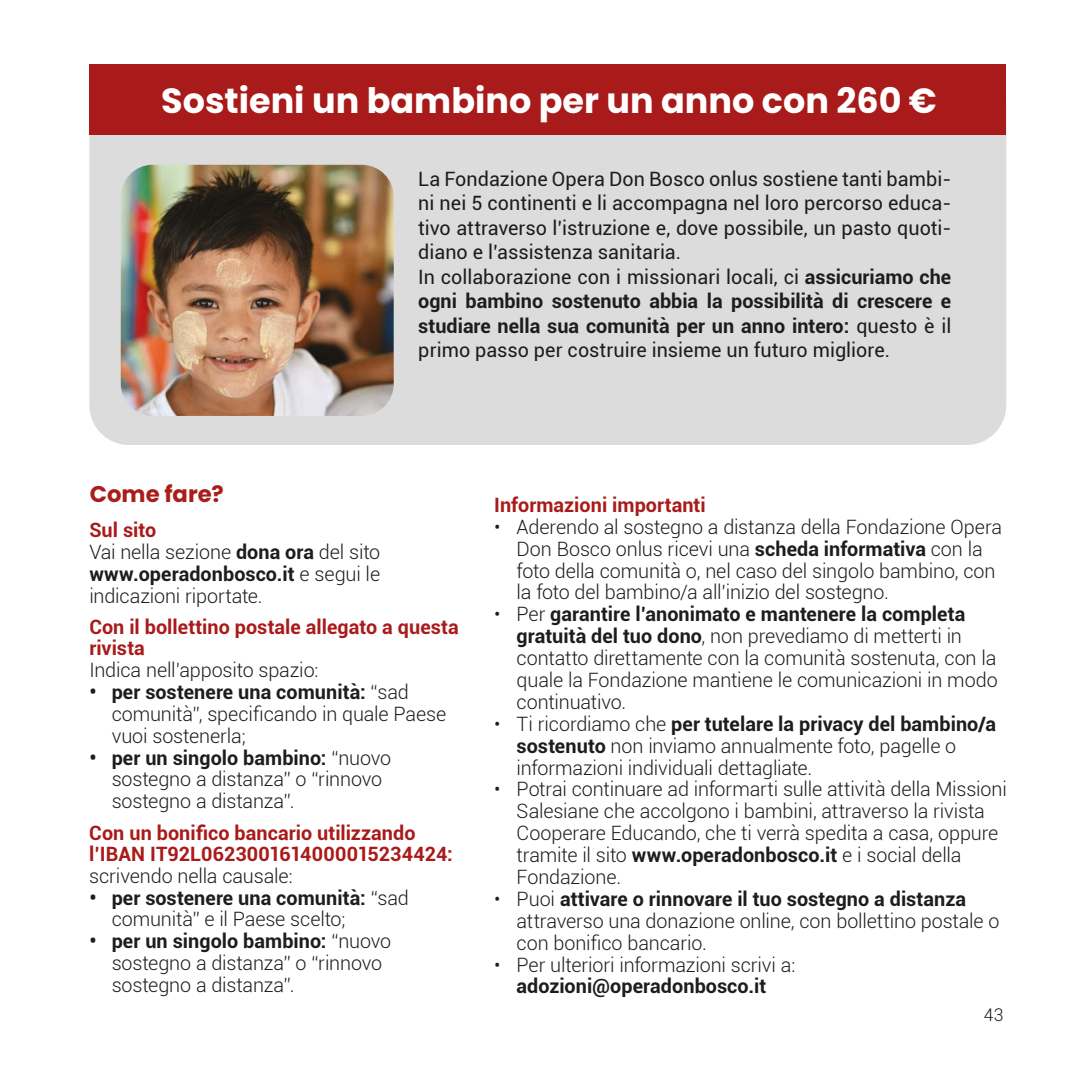
<style>
.page{position:relative;width:1072px;height:1072px;background:#fff}
.page>*{position:absolute;margin:0;border:0;box-sizing:border-box;transform-origin:0 0}
.Sub_Title{font:700 35px "Poppins";color:#fff}
.t1{font:700 22.75px "Poppins";color:#a81e1a}
.t2{font:300 19.78px/21.9px "Roboto";letter-spacing:-.005em;color:#1d1d1b}
.t3{font:700 19.78px/24.5px "Roboto";color:#1d1d1b;text-align:justify}
.t4{font:19.78px/24.5px "Roboto";color:#1d1d1b;text-align:justify}
.t5{font:700 19.78px/21px "Roboto";color:#a91b1a}
.t6{font:300 17.5px "Roboto";color:#1d1d1b}
.s1{font-weight:400}
.s2{font-weight:700}
</style>
<div class="page">
<div style="left:89px;top:64px;width:917px;height:381px;background:#dddcdd;border-radius:40px"></div>
<div style="left:89px;top:64px;width:917px;height:71px;background:#a91b1a"></div>
<img style="left:121px;top:165px;width:273px;height:251px">
<p class="Sub_Title" style="left:161px;top:80px;width:777px">Sostieni un bambino per un anno con 260 €</p>
<p class="t4" style="left:418px;top:166px;width:534px">La Fondazione Opera Don Bosco onlus sostiene tanti bambi&shy;ni nei 5 continenti e li accompagna nel loro percorso educa&shy;tivo attraverso l’istruzione e, dove possibile, un pasto quoti&shy;diano e l’assistenza sanitaria.</p>
<p class="t3" style="left:418px;top:264px;width:534px"><span class="s1">In collaborazione con i missionari locali, ci</span> assicuriamo che ogni bambino sostenuto abbia la possibilità di crescere e studiare nella sua comunità per un anno intero: <span class="s1">questo è il primo passo per costruire insieme un futuro migliore.</span></p>
<p class="t1" style="left:90px;top:480px;width:135px">Come fare?</p>
<p class="t5" style="left:89px;top:518px;width:68px">Sul sito</p>
<p class="t2" style="left:89px;top:540px;width:292px">Vai nella sezione <span class="s2">dona ora</span> del sito</p>
<p class="t2" style="left:89px;top:562px;width:292px"><span class="s2">www.operadonbosco.it</span> e segui le indicazioni riportate.</p>
<p class="t5" style="left:89px;top:615px;width:371px">Con il bollettino postale allegato a questa rivista</p>
<p class="t2" style="left:89px;top:658px;width:231px">Indica nell’apposito spazio:</p>
<p class="t2" style="left:112px;top:680px;width:336px;text-indent:-22px"><span class="s2">• per sostenere una comunità:</span> “sad comunità”, specificando in quale Paese vuoi sostenerla;</p>
<p class="t2" style="left:112px;top:746px;width:281px;text-indent:-22px"><span class="s2">• per un singolo bambino:</span> “nuovo sostegno a distanza” o “rinnovo sostegno a distanza”.</p>
<p class="t5" style="left:89px;top:821px;width:365px">Con un bonifico bancario utilizzando l’IBAN IT92L0623001614000015234424:</p>
<p class="t2" style="left:89px;top:864px;width:205px">scrivendo nella causale:</p>
<p class="t2" style="left:112px;top:886px;width:299px;text-indent:-22px"><span class="s2">• per sostenere una comunità:</span> “sad comunità” e il Paese scelto;</p>
<p class="t2" style="left:112px;top:929px;width:281px;text-indent:-22px"><span class="s2">• per un singolo bambino:</span> “nuovo sostegno a distanza” o “rinnovo sostegno a distanza”.</p>
<p class="t5" style="left:494px;top:493px;width:213px">Informazioni importanti</p>
<p class="t2" style="left:516px;top:515px;width:487px;text-indent:-22px">• Aderendo al sostegno a distanza della Fondazione Opera Don Bosco onlus ricevi una <span class="s2">scheda informativa</span> con la foto della comunità o, nel caso del singolo bambino, con la foto del bambino/a all’inizio del sostegno.</p>
<p class="t2" style="left:516px;top:602px;width:482px;text-indent:-22px">• Per <span class="s2">garantire l’anonimato e mantenere la completa gratuità del tuo dono</span>, non prevediamo di metterti in contatto direttamente con la comunità sostenuta, con la quale la Fondazione mantiene le comunicazioni in modo continuativo.</p>
<p class="t2" style="left:516px;top:712px;width:481px;text-indent:-22px">• Ti ricordiamo che <span class="s2">per tutelare la privacy del bambino/a sostenuto</span> non inviamo annualmente foto, pagelle o informazioni individuali dettagliate.</p>
<p class="t2" style="left:516px;top:777px;width:491px;text-indent:-22px">• Potrai continuare ad informarti sulle attività della Missioni Salesiane che accolgono i bambini, attraverso la rivista Cooperare Educando, che ti verrà spedita a casa, oppure tramite il sito <span class="s2">www.operadonbosco.it</span> e i social della Fondazione.</p>
<p class="t2" style="left:516px;top:887px;width:484px;text-indent:-22px">• Puoi <span class="s2">attivare o rinnovare il tuo sostegno a distanza </span>attraverso una donazione online, con bollettino postale o con bonifico bancario.</p>
<p class="t2" style="left:494px;top:952px;width:302px;text-align:center">• Per ulteriori informazioni scrivi a: <span class="s2">adozioni@operadonbosco.it</span></p>
<p class="t6" style="left:984px;top:1003px;width:21px">43</p>
</div>
